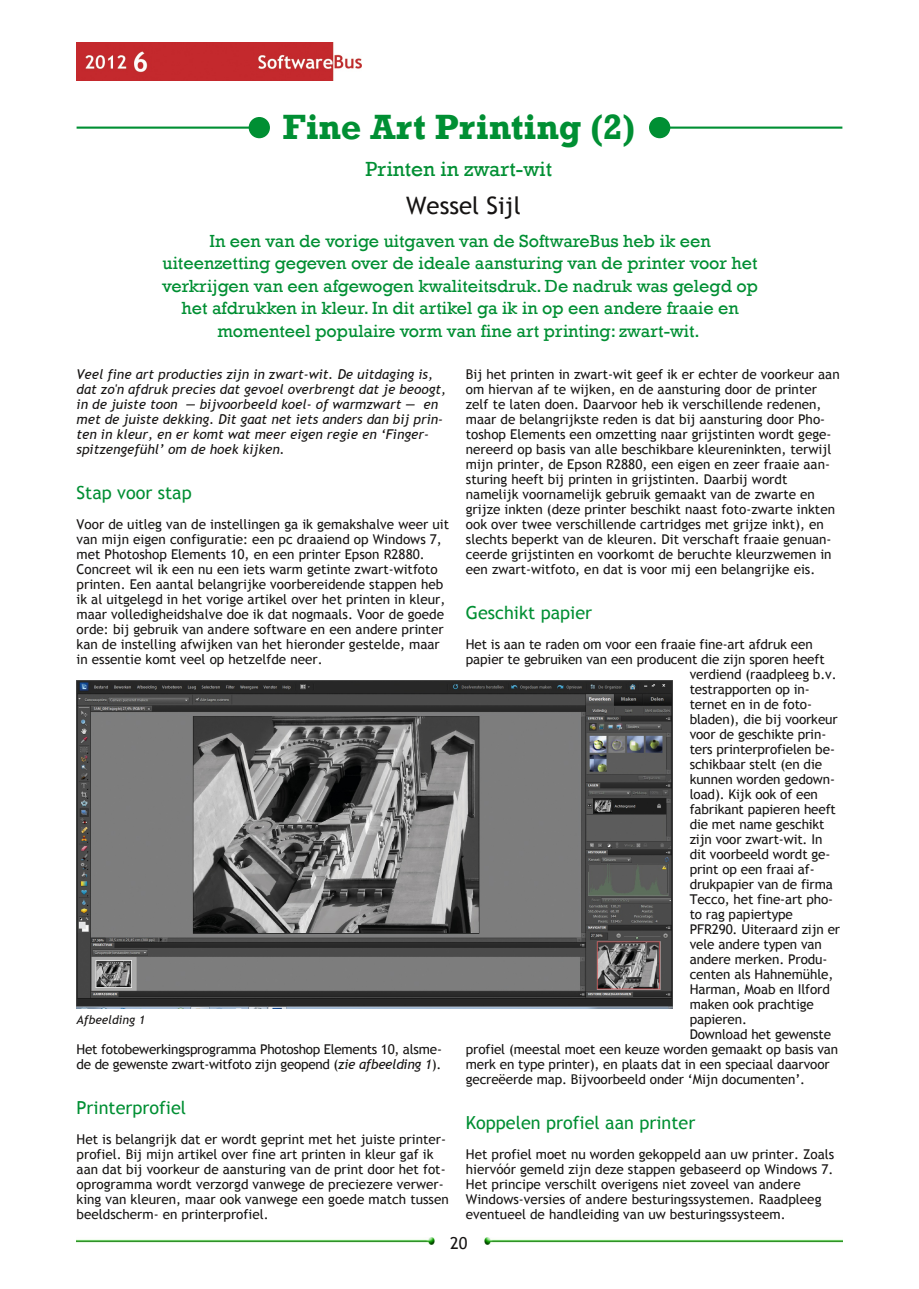
<style>
.page{position:relative;width:919px;height:1289px;background:#fff}
.page>*{position:absolute;margin:0;border:0;box-sizing:border-box;transform-origin:0 0}
.t1{font:700 36px "Rockwell";color:#008f33}
.t2{font:24px "Trebuchet MS";color:#161413}
.t3{font:21px "Rockwell";color:#008f33}
.t4{font:18px/22.5px "Rockwell";color:#008f33;text-align:center}
.t5{font:18px "Trebuchet MS";color:#008f33}
.t6{font:16.5px "Trebuchet MS";color:#161413}
.t7{font:13.5px/15px "Trebuchet MS";color:#161413}
.t8{font:italic 13.5px/15px "Trebuchet MS";color:#161413}
.t9{font:13.5px/15px "Trebuchet MS";letter-spacing:-.02em;color:#161413}
.t10{font:italic 12px "Trebuchet MS";color:#161413}
.s1{font-style:italic}
</style>
<div class="page">
<img style="left:77px;top:43px;width:284px;height:38px">
<img style="left:77px;top:1237px;width:358px;height:7px">
<img style="left:484px;top:1237px;width:358px;height:7px">
<hr style="left:659px;top:126px;width:183px;height:3px;background:#008f33">
<div style="left:649px;top:117px;width:21px;height:21px;background:#008f33;border-radius:50%"></div>
<hr style="left:77px;top:126px;width:182px;height:3px;background:#008f33">
<div style="left:249px;top:117px;width:21px;height:21px;background:#008f33;border-radius:50%"></div>
<img style="left:77px;top:680px;width:595px;height:328px">
<h1 class="t1" style="left:282px;top:105px;width:354px">Fine Art Printing (2)</h1>
<h3 class="t3" style="left:365px;top:156px;width:188px">Printen in zwart-wit</h3>
<h2 class="t2" style="left:406px;top:191px;width:116px">Wessel Sijl</h2>
<p class="t4" style="left:162px;top:229px;width:597px">In een van de vorige uitgaven van de SoftwareBus heb ik een uiteenzetting gegeven over de ideale aansturing van de printer voor het verkrijgen van een afgewogen kwaliteitsdruk. De nadruk was gelegd op het afdrukken in kleur. In dit artikel ga ik in op een andere fraaie en momenteel populaire vorm van fine art printing: zwart-wit.</p>
<p class="t8" style="left:77px;top:366px;width:371px">Veel fine art producties zijn in zwart‐wit. De uitdaging is, dat zo'n afdruk precies dat gevoel overbrengt dat je beoogt, in de juiste toon — bijvoorbeeld koel‐ of warmzwart — en met de juiste dekking. Dit gaat net iets anders dan bij prin‐ ten in kleur, en er komt wat meer eigen regie en ‘Finger‐ spitzengefühl’ om de hoek kijken.</p>
<h3 class="t5" style="left:77px;top:482px;width:117px">Stap voor stap</h3>
<p class="t7" style="left:77px;top:516px;width:374px">Voor de uitleg van de instellingen ga ik gemakshalve weer uit van mijn eigen configuratie: een pc draaiend op Windows 7, met Photoshop Elements 10, en een printer Epson R2880.<br>Concreet wil ik een nu een iets warm getinte zwart‐witfoto printen. Een aantal belangrijke voorbereidende stappen heb ik al uitgelegd in het vorige artikel over het printen in kleur, maar volledigheidshalve doe ik dat nogmaals. Voor de goede orde: bij gebruik van andere software en een andere printer kan de instelling afwijken van het hieronder gestelde, maar in essentie komt veel op hetzelfde neer.</p>
<p class="t7" style="left:466px;top:366px;width:375px">Bij het printen in zwart‐wit geef ik er echter de voorkeur aan om hiervan af te wijken, en de aansturing door de printer zelf te laten doen. Daarvoor heb ik verschillende redenen, maar de belangrijkste reden is dat bij aansturing door Pho‐ toshop Elements een omzetting naar grijstinten wordt gege‐ nereerd op basis van alle beschikbare kleureninkten, terwijl mijn printer, de Epson R2880, een eigen en zeer fraaie aan‐ sturing heeft bij printen in grijstinten. Daarbij wordt namelijk voornamelijk gebruik gemaakt van de zwarte en grijze inkten (deze printer beschikt naast foto‐zwarte inkten ook over twee verschillende cartridges met grijze inkt), en slechts beperkt van de kleuren. Dit verschaft fraaie genuan‐ ceerde grijstinten en voorkomt de beruchte kleurzwemen in een zwart‐witfoto, en dat is voor mij een belangrijke eis.</p>
<h3 class="t5" style="left:466px;top:602px;width:128px">Geschikt papier</h3>
<p class="t7" style="left:466px;top:636px;width:348px">Het is aan te raden om voor een fraaie fine‐art afdruk een</p>
<p class="t7" style="left:466px;top:651px;width:360px">papier te gebruiken van een producent die zijn sporen heeft</p>
<p class="t7" style="left:689px;top:666px;width:148px">verdiend (raadpleeg b.v.</p>
<p class="t7" style="left:689px;top:681px;width:122px">testrapporten op in‐</p>
<p class="t7" style="left:689px;top:696px;width:124px">ternet en in de foto‐</p>
<p class="t7" style="left:689px;top:711px;width:149px">bladen), die bij voorkeur</p>
<p class="t7" style="left:689px;top:726px;width:138px">voor de geschikte prin‐</p>
<p class="t7" style="left:689px;top:741px;width:147px">ters printerprofielen be‐</p>
<p class="t7" style="left:689px;top:756px;width:134px">schikbaar stelt (en die</p>
<p class="t7" style="left:689px;top:771px;width:147px">kunnen worden gedown‐</p>
<p class="t7" style="left:689px;top:786px;width:130px">load). Kijk ook of een</p>
<p class="t7" style="left:689px;top:801px;width:148px">fabrikant papieren heeft</p>
<p class="t7" style="left:689px;top:816px;width:136px">die met name geschikt</p>
<p class="t7" style="left:689px;top:831px;width:134px">zijn voor zwart‐wit. In</p>
<p class="t7" style="left:689px;top:846px;width:142px">dit voorbeeld wordt ge‐</p>
<p class="t7" style="left:689px;top:861px;width:127px">print op een fraai af‐</p>
<p class="t7" style="left:689px;top:876px;width:145px">drukpapier van de firma</p>
<p class="t7" style="left:689px;top:891px;width:145px">Tecco, het fine‐art pho‐</p>
<p class="t7" style="left:689px;top:906px;width:105px">to rag papiertype</p>
<p class="t7" style="left:689px;top:921px;width:152px">PFR290. Uiteraard zijn er</p>
<p class="t7" style="left:689px;top:936px;width:134px">vele andere typen van</p>
<p class="t7" style="left:689px;top:951px;width:139px">andere merken. Produ‐</p>
<p class="t7" style="left:689px;top:966px;width:145px">centen als Hahnemühle,</p>
<p class="t7" style="left:689px;top:981px;width:142px">Harman, Moab en Ilford</p>
<p class="t7" style="left:689px;top:996px;width:126px">maken ook prachtige</p>
<p class="t7" style="left:689px;top:1011px;width:59px">papieren.</p>
<p class="t7" style="left:689px;top:1026px;width:143px">Download het gewenste</p>
<p class="t7" style="left:466px;top:1041px;width:374px">profiel (meestal moet een keuze worden gemaakt op basis van</p>
<p class="t7" style="left:466px;top:1056px;width:365px">merk en type printer), en plaats dat in een speciaal daarvoor</p>
<p class="t7" style="left:466px;top:1071px;width:341px">gecreëerde map. Bijvoorbeeld onder ‘Mijn documenten’.</p>
<h3 class="t5" style="left:466px;top:1112px;width:231px">Koppelen profiel aan printer</h3>
<p class="t7" style="left:466px;top:1146px;width:370px">Het profiel moet nu worden gekoppeld aan uw printer. Zoals hiervóór gemeld zijn deze stappen gebaseerd op Windows 7.<br>Het principe verschilt overigens niet zoveel van andere Windows‐versies of andere besturingssystemen. Raadpleeg eventueel de handleiding van uw besturingssysteem.</p>
<p class="t10" style="left:77px;top:1012px;width:70px">Afbeelding 1</p>
<p class="t9" style="left:77px;top:1041px;width:367px">Het fotobewerkingsprogramma Photoshop Elements 10, alsme‐ de de gewenste zwart‐witfoto zijn geopend (<span class="s1">zie afbeelding 1</span>).</p>
<h3 class="t5" style="left:77px;top:1097px;width:111px">Printerprofiel</h3>
<p class="t7" style="left:77px;top:1131px;width:374px">Het is belangrijk dat er wordt geprint met het juiste printer‐ profiel. Bij mijn artikel over fine art printen in kleur gaf ik aan dat bij voorkeur de aansturing van de print door het fot‐ oprogramma wordt verzorgd vanwege de preciezere verwer‐ king van kleuren, maar ook vanwege een goede match tussen beeldscherm‐ en printerprofiel.</p>
<p class="t6" style="left:450px;top:1233px;width:19px">20</p>
</div>
